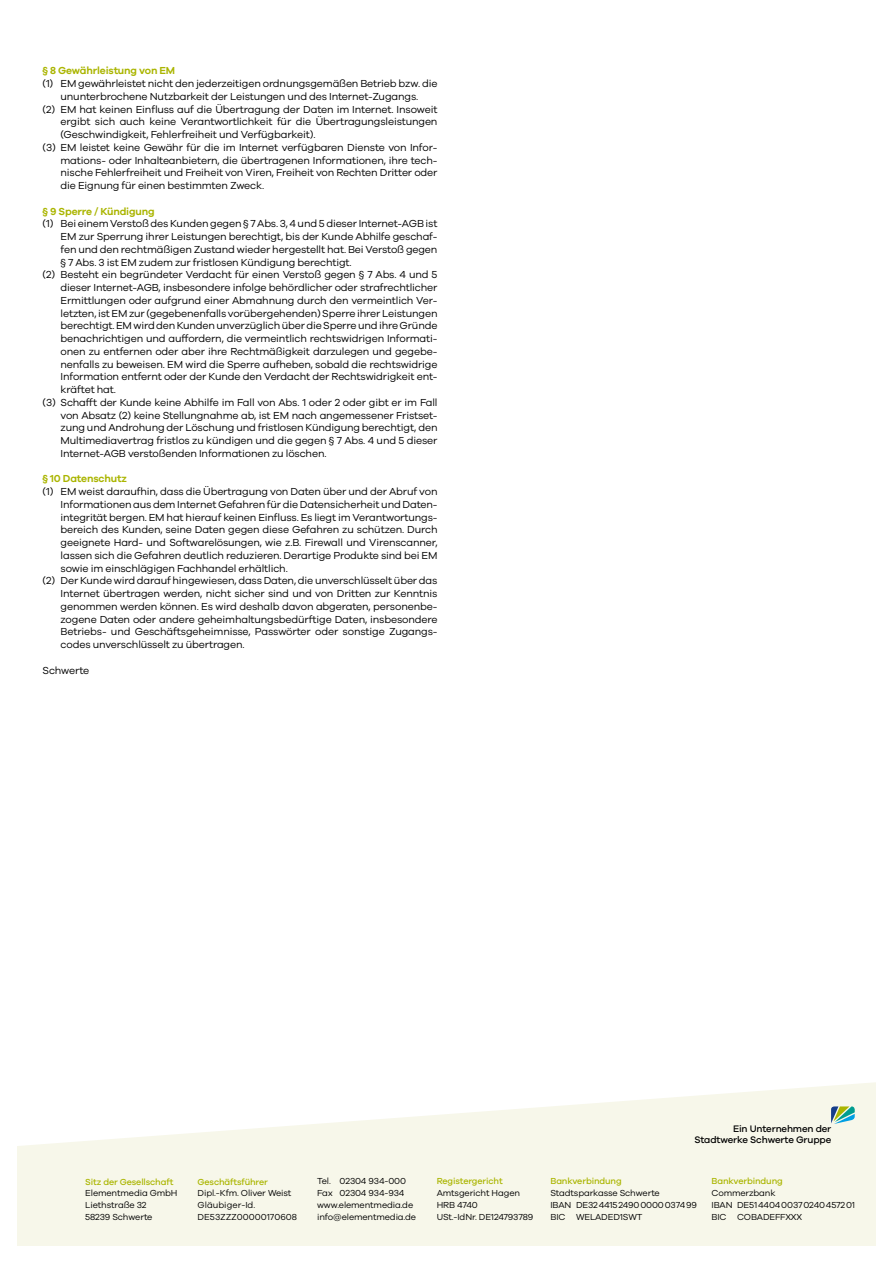
<style>
.page{position:relative;width:893px;height:1263px;background:#fff}
.page>*{position:absolute;margin:0;border:0;box-sizing:border-box;transform-origin:0 0}
.t1{font:10.5px "Galano Grotesque";letter-spacing:-.015em;color:#000}
.t2{font:600 10.5px "Galano Grotesque";letter-spacing:-.015em;color:#aab500}
.t3{font:500 9.75px/11.2px "Galano Grotesque";letter-spacing:-.015em;color:#000;text-align:right}
.t4{font:9px/12px "Galano Grotesque";letter-spacing:-.015em;color:#000}
.t5{font:500 9px "Galano Grotesque";letter-spacing:-.015em;color:#aab500}
</style>
<div class="page">
<svg style="left:17px;top:1082px;width:859px;height:164px;fill:#f7f7ea"></svg>
<svg style="left:831px;top:1106px;width:24px;height:18px"></svg>
<p class="t2" style="left:43px;top:64px;width:134px">§ 8 Gewährleistung von EM</p>
<p class="t1" style="left:43px;top:77px;width:396px">(1) EM gewährleistet nicht den jederzeitigen ordnungsgemäßen Betrieb bzw. die</p>
<p class="t1" style="left:61px;top:90px;width:359px">ununterbrochene Nutzbarkeit der Leistungen und des Internet-Zugangs.</p>
<p class="t1" style="left:43px;top:103px;width:396px">(2) EM hat keinen Einfluss auf die Übertragung der Daten im Internet. Insoweit</p>
<p class="t1" style="left:61px;top:115px;width:378px">ergibt sich auch keine Verantwortlichkeit für die Übertragungsleistungen</p>
<p class="t1" style="left:61px;top:128px;width:256px">(Geschwindigkeit, Fehlerfreiheit und Verfügbarkeit).</p>
<p class="t1" style="left:43px;top:141px;width:396px">(3) EM leistet keine Gewähr für die im Internet verfügbaren Dienste von Infor-</p>
<p class="t1" style="left:61px;top:154px;width:378px">mations- oder Inhalteanbietern, die übertragenen Informationen, ihre tech-</p>
<p class="t1" style="left:61px;top:166px;width:378px">nische Fehlerfreiheit und Freiheit von Viren, Freiheit von Rechten Dritter oder</p>
<p class="t1" style="left:61px;top:179px;width:205px">die Eignung für einen bestimmten Zweck.</p>
<p class="t2" style="left:43px;top:205px;width:114px">§ 9 Sperre / Kündigung</p>
<p class="t1" style="left:43px;top:217px;width:396px">(1) Bei einem Verstoß des Kunden gegen § 7 Abs. 3, 4 und 5 dieser Internet-AGB ist</p>
<p class="t1" style="left:61px;top:230px;width:378px">EM zur Sperrung ihrer Leistungen berechtigt, bis der Kunde Abhilfe geschaf-</p>
<p class="t1" style="left:61px;top:243px;width:378px">fen und den rechtmäßigen Zustand wieder hergestellt hat. Bei Verstoß gegen</p>
<p class="t1" style="left:61px;top:256px;width:293px">§ 7 Abs. 3 ist EM zudem zur fristlosen Kündigung berechtigt.</p>
<p class="t1" style="left:43px;top:268px;width:396px">(2) Besteht ein begründeter Verdacht für einen Verstoß gegen § 7 Abs. 4 und 5</p>
<p class="t1" style="left:61px;top:281px;width:378px">dieser Internet-AGB, insbesondere infolge behördlicher oder strafrechtlicher</p>
<p class="t1" style="left:61px;top:294px;width:378px">Ermittlungen oder aufgrund einer Abmahnung durch den vermeintlich Ver-</p>
<p class="t1" style="left:61px;top:307px;width:378px">letzten, ist EM zur (gegebenenfalls vorübergehenden) Sperre ihrer Leistungen</p>
<p class="t1" style="left:61px;top:319px;width:378px">berechtigt. EM wird den Kunden unverzüglich über die Sperre und ihre Gründe</p>
<p class="t1" style="left:61px;top:332px;width:378px">benachrichtigen und auffordern, die vermeintlich rechtswidrigen Informati-</p>
<p class="t1" style="left:61px;top:345px;width:378px">onen zu entfernen oder aber ihre Rechtmäßigkeit darzulegen und gegebe-</p>
<p class="t1" style="left:61px;top:358px;width:378px">nenfalls zu beweisen. EM wird die Sperre aufheben, sobald die rechtswidrige</p>
<p class="t1" style="left:61px;top:370px;width:378px">Information entfernt oder der Kunde den Verdacht der Rechtswidrigkeit ent-</p>
<p class="t1" style="left:61px;top:383px;width:57px">kräftet hat.</p>
<p class="t1" style="left:43px;top:396px;width:396px">(3) Schafft der Kunde keine Abhilfe im Fall von Abs. 1 oder 2 oder gibt er im Fall</p>
<p class="t1" style="left:61px;top:409px;width:378px">von Absatz (2) keine Stellungnahme ab, ist EM nach angemessener Fristset-</p>
<p class="t1" style="left:61px;top:421px;width:378px">zung und Androhung der Löschung und fristlosen Kündigung berechtigt, den</p>
<p class="t1" style="left:61px;top:434px;width:378px">Multimediavertrag fristlos zu kündigen und die gegen § 7 Abs. 4 und 5 dieser</p>
<p class="t1" style="left:61px;top:447px;width:267px">Internet-AGB verstoßenden Informationen zu löschen.</p>
<p class="t2" style="left:43px;top:472px;width:86px">§ 10 Datenschutz</p>
<p class="t1" style="left:43px;top:485px;width:396px">(1) EM weist daraufhin, dass die Übertragung von Daten über und der Abruf von</p>
<p class="t1" style="left:61px;top:498px;width:378px">Informationen aus dem Internet Gefahren für die Datensicherheit und Daten-</p>
<p class="t1" style="left:61px;top:511px;width:378px">integrität bergen. EM hat hierauf keinen Einfluss. Es liegt im Verantwortungs-</p>
<p class="t1" style="left:61px;top:523px;width:378px">bereich des Kunden, seine Daten gegen diese Gefahren zu schützen. Durch</p>
<p class="t1" style="left:61px;top:536px;width:378px">geeignete Hard- und Softwarelösungen, wie z.B. Firewall und Virenscanner,</p>
<p class="t1" style="left:61px;top:549px;width:378px">lassen sich die Gefahren deutlich reduzieren. Derartige Produkte sind bei EM</p>
<p class="t1" style="left:61px;top:562px;width:229px">sowie im einschlägigen Fachhandel erhältlich.</p>
<p class="t1" style="left:43px;top:574px;width:396px">(2) Der Kunde wird darauf hingewiesen, dass Daten, die unverschlüsselt über das</p>
<p class="t1" style="left:61px;top:587px;width:378px">Internet übertragen werden, nicht sicher sind und von Dritten zur Kenntnis</p>
<p class="t1" style="left:61px;top:600px;width:378px">genommen werden können. Es wird deshalb davon abgeraten, personenbe-</p>
<p class="t1" style="left:61px;top:613px;width:378px">zogene Daten oder andere geheimhaltungsbedürftige Daten, insbesondere</p>
<p class="t1" style="left:61px;top:625px;width:378px">Betriebs- und Geschäftsgeheimnisse, Passwörter oder sonstige Zugangs-</p>
<p class="t1" style="left:61px;top:638px;width:186px">codes unverschlüsselt zu übertragen.</p>
<p class="t1" style="left:43px;top:664px;width:48px">Schwerte</p>
<p class="t5" style="left:85px;top:1176px;width:90px">Sitz der Gesellschaft</p>
<p class="t4" style="left:85px;top:1187px;width:94px">Elementmedia GmbH<br>Liethstraße 32<br>58239 Schwerte</p>
<p class="t5" style="left:198px;top:1176px;width:72px">Geschäftsführer</p>
<p class="t4" style="left:198px;top:1187px;width:101px">Dipl.-Kfm. Oliver Weist<br>Gläubiger-Id.<br>DE53ZZZ00000170608</p>
<p class="t4" style="left:317px;top:1175px;width:100px">Tel. 02304 934-000<br>Fax 02304 934-934 www.elementmedia.de info@elementmedia.de</p>
<p class="t5" style="left:437px;top:1176px;width:68px">Registergericht</p>
<p class="t4" style="left:437px;top:1187px;width:98px">Amtsgericht Hagen<br>HRB 4740<br>USt.-IdNr. DE124793789</p>
<p class="t3" style="left:695px;top:1122px;width:138px">Ein Unternehmen der<br>Stadtwerke Schwerte Gruppe</p>
<p class="t5" style="left:550px;top:1176px;width:73px">Bankverbindung</p>
<p class="t4" style="left:550px;top:1187px;width:148px">Stadtsparkasse Schwerte<br>IBAN DE32441524900000037499<br>BIC WELADED1SWT</p>
<p class="t5" style="left:712px;top:1176px;width:73px">Bankverbindung</p>
<p class="t4" style="left:712px;top:1187px;width:145px">Commerzbank<br>IBAN DE51440400370240457201<br>BIC COBADEFFXXX</p>
</div>
